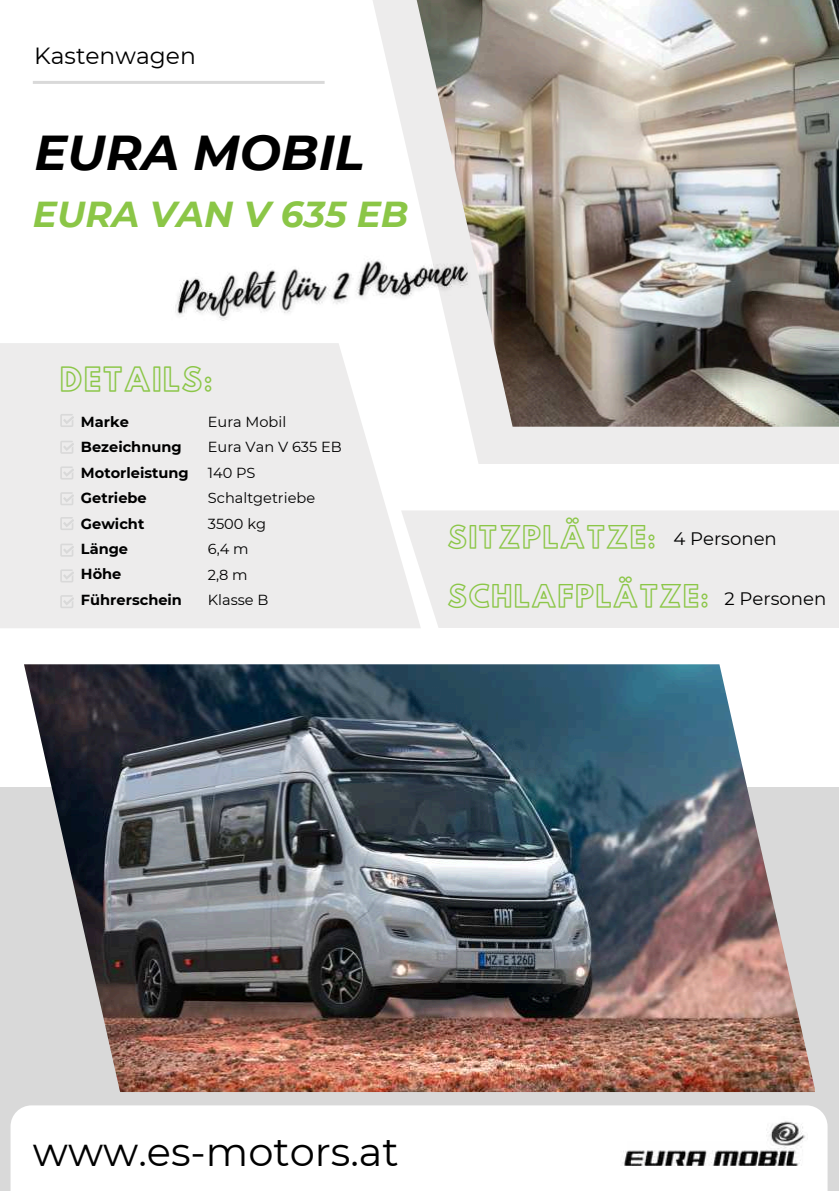
<style>
.page{position:relative;width:839px;height:1191px;background:#fff}
.page>*{position:absolute;margin:0;border:0;box-sizing:border-box;transform-origin:0 0}
.t1{font:italic 700 49px "Montserrat";color:#000}
.t2{font:40px "Montserrat";color:#000}
.t3{font:italic 700 36px "Montserrat";color:#8bc647}
.t4{font:29px "Hussar Ekologiczne 1";letter-spacing:.06em;color:#8bc647}
.t5{font:27px "Hussar Ekologiczne 1";letter-spacing:.06em;color:#8bc647}
.t6{font:23.4px "Montserrat";color:#000}
.t7{font:18px "Montserrat";color:#000}
.t8{font:700 14.6px/25.4px "Montserrat";color:#000}
.t9{font:14.6px/25.4px "Montserrat";color:#000}
</style>
<div class="page">
<div style="left:0;top:787px;width:838px;height:404px;background:#d9d9d9"></div>
<svg style="left:786px;top:1092px;width:21px;height:13px"></svg>
<svg style="left:11px;top:1105px;width:816px;height:86px"></svg>
<div style="left:0;top:343px;width:421px;height:285px;background:#edecec"></div>
<svg style="left:360px;top:0;width:478px;height:464px"></svg>
<svg style="left:60px;top:414px;width:14px;height:13px"></svg>
<svg style="left:60px;top:441px;width:14px;height:13px"></svg>
<svg style="left:60px;top:466px;width:14px;height:14px"></svg>
<svg style="left:60px;top:492px;width:14px;height:13px"></svg>
<svg style="left:60px;top:517px;width:14px;height:13px"></svg>
<svg style="left:60px;top:544px;width:14px;height:13px"></svg>
<svg style="left:60px;top:569px;width:14px;height:13px"></svg>
<svg style="left:60px;top:595px;width:14px;height:13px"></svg>
<img style="left:24px;top:664px;width:790px;height:428px">
<img style="left:620px;top:1116px;width:187px;height:50px">
<img style="left:175px;top:240px;width:232px;height:92px">
<img style="left:407px;top:0;width:431px;height:427px">
<hr style="left:33px;top:81px;width:291px;height:3px;background:#d9d9d9">
<div style="left:401px;top:510px;width:437px;height:118px;background:#edecec"></div>
<h3 class="t6" style="left:34px;top:39px;width:163px">Kastenwagen</h3>
<h1 class="t1" style="left:34px;top:117px;width:331px">EURA MOBIL</h1>
<h3 class="t3" style="left:33px;top:188px;width:377px">EURA VAN V 635 EB</h3>
<h3 class="t4" style="left:60px;top:356px;width:154px">DETAILS:</h3>
<p class="t9" style="left:208px;top:408px;width:135px">Eura Mobil<br>Eura Van V 635 EB<br>140 PS<br>Schaltgetriebe<br>3500 kg<br>6,4 m<br>2,8 m<br>Klasse B</p>
<p class="t8" style="left:81px;top:408px;width:109px">Marke<br>Bezeichnung<br>Motorleistung<br>Getriebe<br>Gewicht<br>Länge<br>Höhe<br>Führerschein</p>
<h3 class="t5" style="left:448px;top:515px;width:209px">SITZPLÄTZE:</h3>
<h3 class="t5" style="left:448px;top:575px;width:262px">SCHLAFPLÄTZE:</h3>
<p class="t7" style="left:673px;top:527px;width:105px">4 Personen</p>
<p class="t7" style="left:724px;top:586px;width:103px">2 Personen</p>
<h2 class="t2" style="left:33px;top:1124px;width:367px">www.es-motors.at</h2>
</div>
